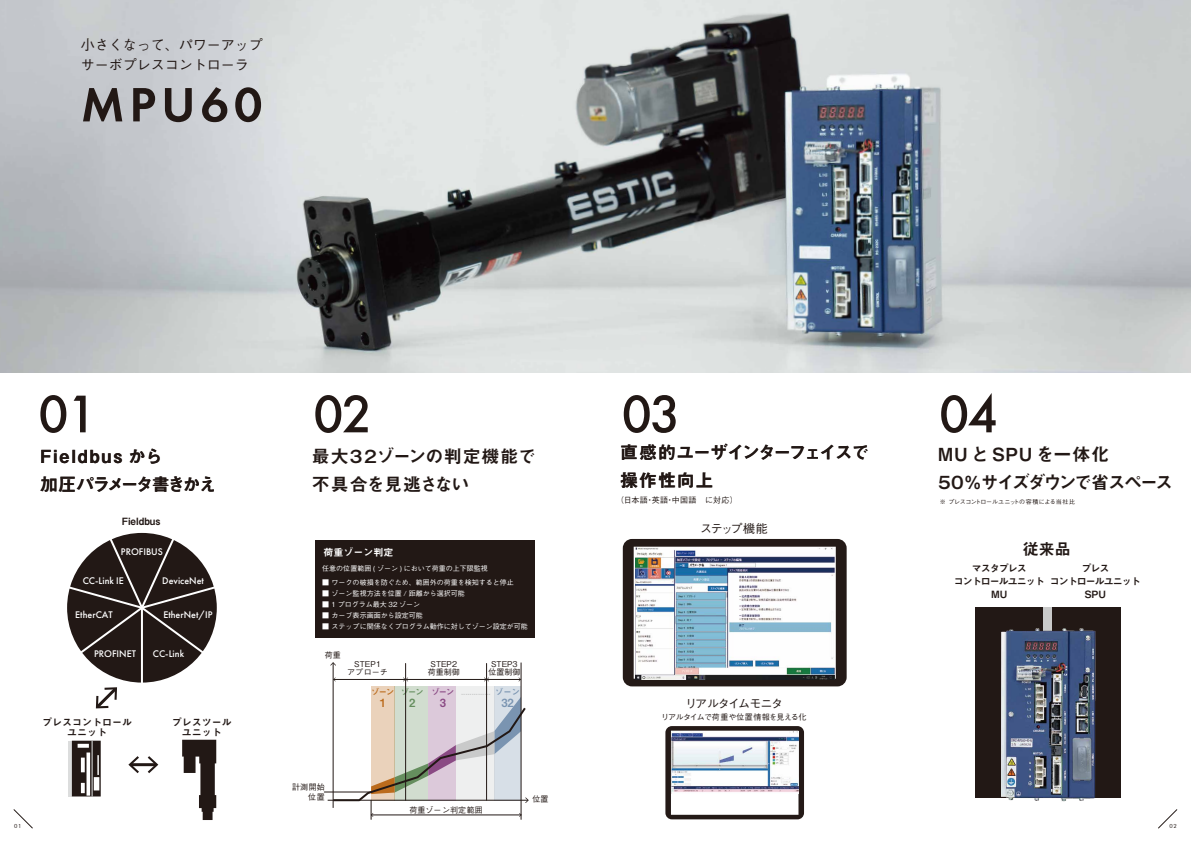
<style>
.page{position:relative;width:1191px;height:842px;background:#fff}
.page>*{position:absolute;margin:0;border:0;box-sizing:border-box;transform-origin:0 0}
.t1{font:500 55px "Futura PT";letter-spacing:-.05em;color:#221815}
.t2{font:600 50px "Futura PT";letter-spacing:.1em;color:#221815}
.t3{font:18px/28px "Midashi Go Pr 6 N MB31";letter-spacing:-.085em;color:#221815}
.t4{font:18px/28px "Midashi Go Pr 6 N MB31";letter-spacing:-.045em;color:#221815}
.t5{font:18px/28px "Midashi Go Pr 6 N MB31";letter-spacing:-.025em;color:#221815}
.t6{font:18px/28px "Midashi Go Pr 6 N MB31";letter-spacing:-.065em;color:#221815}
.t7{font:16px "Midashi Go Pr 6 N MB31";color:#221815}
.t8{font:500 14px/20px "Gothic BBB Pr 6 N";color:#221815}
.t9{font:500 12px "Gothic BBB Pr 6 N";letter-spacing:-.1em;color:#241a17}
.t10{font:11.3px "Midashi Go Pr 6 N MB31";color:#7a94b1}
.t11{font:11.3px "Midashi Go Pr 6 N MB31";color:#bb6b1c}
.t12{font:11.3px "Midashi Go Pr 6 N MB31";color:#658e5e}
.t13{font:11.3px "Midashi Go Pr 6 N MB31";color:#8a4a84}
.t14{font:500 10px "Futura PT";color:#fff}
.t15{font:10px/13px "Midashi Go Pr 6 N MB31";letter-spacing:-.1em;color:#221815;text-align:center}
.t16{font:10px/10px "Midashi Go Pr 6 N MB31";color:#221815;text-align:center}
.t17{font:10px "Midashi Go Pr 6 N MB31";color:#fff}
.t18{font:8.2px "Midashi Go Pr 6 N MB31";color:#c9caca}
.t19{font:8.2px "Midashi Go Pr 6 N MB31";color:#bb6b1c}
.t20{font:8.2px "Midashi Go Pr 6 N MB31";color:#658e5e}
.t21{font:8.2px "Midashi Go Pr 6 N MB31";color:#8a4a84}
.t22{font:8.2px "Midashi Go Pr 6 N MB31";color:#7a94b1}
.t23{font:500 8px/8.2px "Gothic BBB Pr 6 N";color:#221815;text-align:center}
.t24{font:500 8px "Gothic BBB Pr 6 N";letter-spacing:-.055em;color:#241a17}
.t25{font:500 8px "Gothic BBB Pr 6 N";letter-spacing:.05em;color:#241a17}
.t26{font:500 7px "Gothic BBB Pr 6 N";color:#fff}
.t27{font:500 6px "Gothic BBB Pr 6 N";letter-spacing:-.04em;color:#221815}
.t28{font:5.7px "Futura BT";color:#241a17}
</style>
<div class="page">
<svg style="left:13px;top:809px;width:20px;height:19px"></svg>
<svg style="left:1158px;top:809px;width:19px;height:19px"></svg>
<div style="left:67px;top:533px;width:150px;height:150px;background:#221815;border-radius:50%"></div>
<hr style="left:141px;top:608px;width:2px;height:94px;background:#fff">
<svg style="left:67px;top:532px;width:150px;height:135px"></svg>
<svg style="left:182px;top:740px;width:34px;height:80px"></svg>
<hr style="left:69px;top:741px;width:3px;height:55px;background:#dcdddd">
<svg style="left:72px;top:741px;width:29px;height:55px"></svg>
<hr style="left:92px;top:741px;width:1px;height:55px;background:#dcdddd">
<hr style="left:131px;top:763px;width:25px;height:3px;background:#221815">
<svg style="left:128px;top:756px;width:11px;height:17px"></svg>
<svg style="left:148px;top:756px;width:10px;height:17px"></svg>
<svg style="left:95px;top:687px;width:22px;height:22px"></svg>
<img style="left:0;top:0;width:1191px;height:372px">
<svg style="left:665px;top:726px;width:139px;height:93px"></svg>
<img style="left:671px;top:731px;width:127px;height:62px">
<svg style="left:623px;top:539px;width:223px;height:147px;background:#352c29"></svg>
<div style="left:394px;top:686px;width:34px;height:114px;background:#d1ddcf"></div>
<div style="left:371px;top:686px;width:23px;height:114px;background:#ead2bb"></div>
<div style="left:494px;top:686px;width:27px;height:114px;background:#d7dfe7"></div>
<div style="left:428px;top:686px;width:28px;height:114px;background:#dcc9da"></div>
<div style="left:456px;top:686px;width:38px;height:114px;background:#eeefef"></div>
<hr style="left:328px;top:800px;width:200px;height:1px;background:#221815">
<hr style="left:324px;top:792px;width:47px;height:1px;background:#221815">
<svg style="left:331px;top:697px;width:198px;height:122px"></svg>
<hr style="left:333px;top:663px;width:1px;height:145px;background:#221815">
<svg style="left:330px;top:662px;width:6px;height:4px"></svg>
<hr style="left:405px;top:663px;width:1px;height:137px;background:#221815">
<hr style="left:521px;top:663px;width:1px;height:156px;background:#221815">
<hr style="left:486px;top:663px;width:1px;height:137px;background:#221815">
<div style="left:315px;top:540px;width:220px;height:98px;background:#221815"></div>
<div style="left:975px;top:607px;width:67px;height:191px;background:#221815"></div>
<div style="left:1051px;top:607px;width:69px;height:191px;background:#221815"></div>
<div style="left:1042px;top:607px;width:9px;height:191px;background:#c9caca"></div>
<img style="left:1001px;top:627px;width:94px;height:175px">
<img style="left:635px;top:547px;width:199px;height:133px">
<hr style="left:487px;top:679px;width:33px;height:1px;background:#221815">
<hr style="left:406px;top:679px;width:80px;height:1px;background:#221815">
<svg style="left:484px;top:677px;width:5px;height:4px"></svg>
<hr style="left:334px;top:679px;width:71px;height:1px;background:#221815">
<svg style="left:403px;top:677px;width:5px;height:4px"></svg>
<h3 class="t8" style="left:81px;top:33px;width:184px">小さくなって、パワーアップサーボプレスコントローラ</h3>
<h2 class="t2" style="left:81px;top:73px;width:183px">MPU60</h2>
<h1 class="t1" style="left:38px;top:381px;width:61px">01</h1>
<h1 class="t1" style="left:313px;top:381px;width:61px">02</h1>
<h1 class="t1" style="left:621px;top:381px;width:61px">03</h1>
<h1 class="t1" style="left:938px;top:381px;width:61px">04</h1>
<h3 class="t5" style="left:40px;top:442px;width:178px">Fieldbus から<br>加圧パラメータ書きかえ</h3>
<h3 class="t4" style="left:312px;top:442px;width:226px">最大３２ゾーンの判定機能で不具合を見逃さない</h3>
<h3 class="t6" style="left:620px;top:437px;width:251px">直感的ユーザインターフェイスで操作性向上</h3>
<h3 class="t3" style="left:935px;top:439px;width:239px">MU と SPU を一体化<br>５０％サイズダウンで省スペース</h3>
<p class="t25" style="left:616px;top:494px;width:123px">（日本語・英語・中国語　に対応）</p>
<p class="t27" style="left:940px;top:496px;width:137px">※ プレスコントロールユニットの容積による当社比</p>
<h3 class="t16" style="left:122px;top:516px;width:40px">Fieldbus</h3>
<h3 class="t9" style="left:700px;top:519px;width:69px">ステップ機能</h3>
<h3 class="t14" style="left:121px;top:545px;width:44px">PROFIBUS</h3>
<h3 class="t14" style="left:83px;top:575px;width:43px">CC-Link IE</h3>
<h3 class="t14" style="left:75px;top:609px;width:39px">EtherCAT</h3>
<h3 class="t14" style="left:94px;top:648px;width:43px">PROFINET</h3>
<h3 class="t14" style="left:162px;top:575px;width:43px">DeviceNet</h3>
<h3 class="t14" style="left:163px;top:609px;width:51px">EtherNet/IP</h3>
<h3 class="t14" style="left:153px;top:648px;width:33px">CC-Link</h3>
<h3 class="t17" style="left:323px;top:544px;width:71px">荷重ゾーン判定</h3>
<p class="t26" style="left:322px;top:563px;width:167px">任意の位置範囲 ( ゾーン ) において荷重の上下限監視</p>
<p class="t26" style="left:322px;top:577px;width:193px">■ ワークの破損を防ぐため、範囲外の荷重を検知すると停止</p>
<p class="t26" style="left:322px;top:588px;width:144px">■ ゾーン監視方法を位置 / 距離から選択可能</p>
<p class="t26" style="left:322px;top:599px;width:99px">■ 1 プログラム最大 32 ゾーン</p>
<p class="t26" style="left:322px;top:610px;width:102px">■ カーブ表示画面から設定可能</p>
<p class="t26" style="left:322px;top:621px;width:207px">■ ステップに関係なくプログラム動作に対してゾーン設定が可能</p>
<p class="t23" style="left:325px;top:651px;width:18px">荷重</p>
<h3 class="t7" style="left:1022px;top:536px;width:49px">従来品</h3>
<h3 class="t15" style="left:953px;top:562px;width:92px">マスタプレス<br>コントロールユニット<br>MU</h3>
<h3 class="t15" style="left:1049px;top:562px;width:92px">プレス<br>コントロールユニット<br>SPU</h3>
<p class="t23" style="left:347px;top:659px;width:42px">STEP1<br>アプローチ</p>
<p class="t23" style="left:428px;top:659px;width:34px">STEP2荷重制御</p>
<p class="t23" style="left:488px;top:659px;width:34px">STEP3位置制御</p>
<p class="t19" style="left:371px;top:685px;width:25px">ゾーン</p>
<h3 class="t11" style="left:380px;top:693px;width:8px">1</h3>
<p class="t20" style="left:401px;top:685px;width:25px">ゾーン</p>
<h3 class="t12" style="left:409px;top:693px;width:8px">2</h3>
<p class="t21" style="left:431px;top:685px;width:25px">ゾーン</p>
<h3 class="t13" style="left:440px;top:693px;width:8px">3</h3>
<p class="t22" style="left:495px;top:685px;width:26px">ゾーン</p>
<h3 class="t10" style="left:501px;top:693px;width:14px">32</h3>
<p class="t18" style="left:461px;top:685px;width:31px">..............</p>
<h3 class="t9" style="left:685px;top:694px;width:100px">リアルタイムモニタ</h3>
<h3 class="t16" style="left:42px;top:717px;width:91px">プレスコントロールユニット</h3>
<h3 class="t16" style="left:172px;top:717px;width:61px">プレスツールユニット</h3>
<p class="t24" style="left:661px;top:710px;width:147px">リアルタイムで荷重や位置情報を見える化</p>
<p class="t23" style="left:292px;top:781px;width:34px;line-height:10.3px;text-align:right">計測開始位置</p>
<p class="t23" style="left:532px;top:794px;width:17px">位置</p>
<p class="t23" style="left:409px;top:805px;width:75px">荷重ゾーン判定範囲</p>
<p class="t28" style="left:14px;top:822px;width:9px">01</p>
<p class="t28" style="left:1169px;top:822px;width:9px">02</p>
</div>
